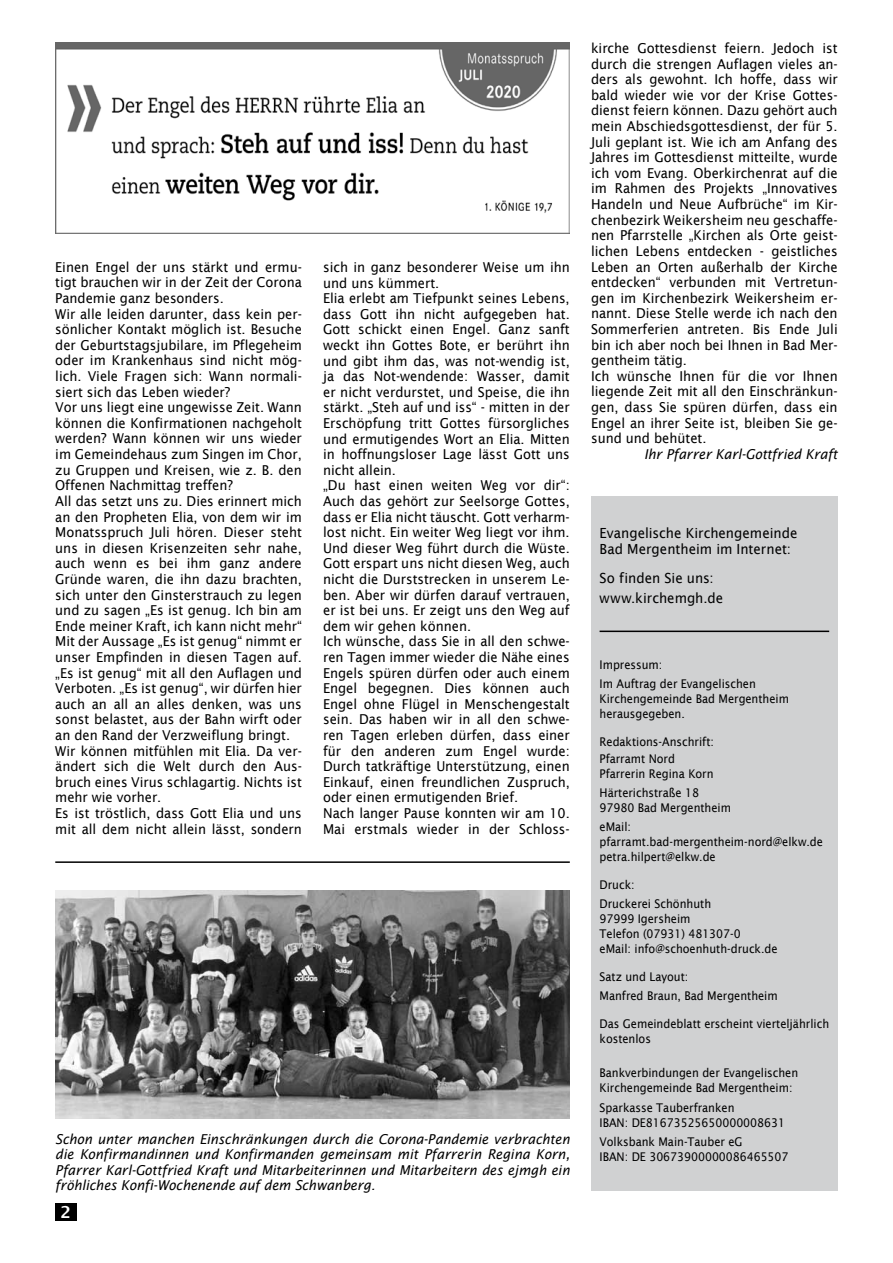
<style>
.page{position:relative;width:893px;height:1263px;background:#fff}
.page>*{position:absolute;margin:0;border:0;box-sizing:border-box;transform-origin:0 0}
.t1{font:600 16.5px "Lucida Sans";color:#fff}
.t2{font:13.95px/16.2px "Lucida Sans";color:#000;scale:.95 1}
.t3{font:13.65px/15.6px "Lucida Sans";color:#000;scale:.95 1}
.t4{font:italic 13.65px/15.6px "Lucida Sans";color:#000;text-align:justify;scale:.95 1}
.t5{font:12px/15px "Lucida Sans";color:#000;scale:.92 1}
</style>
<div class="page">
<div style="left:55px;top:1203px;width:22px;height:17px;background:#000"></div>
<img style="left:55px;top:43px;width:515px;height:191px">
<div style="left:591px;top:496px;width:247px;height:695px;background:#d0d1d2"></div>
<hr style="left:600px;top:631px;width:229px;height:1px;background:#000">
<img style="left:55px;top:890px;width:515px;height:228px">
<hr style="left:55px;top:861px;width:515px;height:2px;background:#000">
<p class="t3" style="left:55px;top:259px;width:261px">Einen Engel der uns stärkt und ermu&shy;tigt brauchen wir in der Zeit der Corona Pandemie ganz besonders.<br>Wir alle leiden darunter, dass kein per&shy;sönlicher Kontakt möglich ist. Besuche der Geburtstagsjubilare, im Pflegeheim oder im Krankenhaus sind nicht mög&shy;lich. Viele Fragen sich: Wann normali&shy;siert sich das Leben wieder?<br>Vor uns liegt eine ungewisse Zeit. Wann können die Konfirmationen nachgeholt werden? Wann können wir uns wieder im Gemeindehaus zum Singen im Chor, zu Gruppen und Kreisen, wie z. B. den Offenen Nachmittag treffen?<br>All das setzt uns zu. Dies erinnert mich an den Propheten Elia, von dem wir im Monatsspruch Juli hören. Dieser steht uns in diesen Krisenzeiten sehr nahe, auch wenn es bei ihm ganz andere Gründe waren, die ihn dazu brachten, sich unter den Ginsterstrauch zu legen und zu sagen „Es ist genug. Ich bin am Ende meiner Kraft, ich kann nicht mehr“ Mit der Aussage „Es ist genug“ nimmt er unser Empfinden in diesen Tagen auf. „Es ist genug“ mit all den Auflagen und Verboten. „Es ist genug“, wir dürfen hier auch an all an alles denken, was uns sonst belastet, aus der Bahn wirft oder an den Rand der Verzweiflung bringt.<br>Wir können mitfühlen mit Elia. Da ver&shy;ändert sich die Welt durch den Aus&shy;bruch eines Virus schlagartig. Nichts ist mehr wie vorher.<br>Es ist tröstlich, dass Gott Elia und uns mit all dem nicht allein lässt, sondern</p>
<p class="t3" style="left:323px;top:259px;width:261px">sich in ganz besonderer Weise um ihn und uns kümmert.<br>Elia erlebt am Tiefpunkt seines Lebens, dass Gott ihn nicht aufgegeben hat.<br>Gott schickt einen Engel. Ganz sanft weckt ihn Gottes Bote, er berührt ihn und gibt ihm das, was not-wendig ist, ja das Not-wendende: Wasser, damit er nicht verdurstet, und Speise, die ihn stärkt. „Steh auf und iss“ - mitten in der Erschöpfung tritt Gottes fürsorgliches und ermutigendes Wort an Elia. Mitten in hoffnungsloser Lage lässt Gott uns nicht allein.<br>„Du hast einen weiten Weg vor dir“:<br>Auch das gehört zur Seelsorge Gottes, dass er Elia nicht täuscht. Gott verharm&shy;lost nicht. Ein weiter Weg liegt vor ihm.<br>Und dieser Weg führt durch die Wüste.<br>Gott erspart uns nicht diesen Weg, auch nicht die Durststrecken in unserem Le&shy;ben. Aber wir dürfen darauf vertrauen, er ist bei uns. Er zeigt uns den Weg auf dem wir gehen können.<br>Ich wünsche, dass Sie in all den schwe&shy;ren Tagen immer wieder die Nähe eines Engels spüren dürfen oder auch einem Engel begegnen. Dies können auch Engel ohne Flügel in Menschengestalt sein. Das haben wir in all den schwe&shy;ren Tagen erleben dürfen, dass einer für den anderen zum Engel wurde:<br>Durch tatkräftige Unterstützung, einen Einkauf, einen freundlichen Zuspruch, oder einen ermutigenden Brief.<br>Nach langer Pause konnten wir am 10.<br>Mai erstmals wieder in der Schloss-</p>
<p class="t4" style="left:55px;top:1131px;width:543px">Schon unter manchen Einschränkungen durch die Corona-Pandemie verbrachten die Konfirmandinnen und Konfirmanden gemeinsam mit Pfarrerin Regina Korn, Pfarrer Karl-Gottfried Kraft und Mitarbeiterinnen und Mitarbeitern des ejmgh ein fröhliches Konfi-Wochenende auf dem Schwanberg.</p>
<p class="t1" style="left:61px;top:1202px;width:12px">2</p>
<p class="t3" style="left:591px;top:40px;width:261px">kirche Gottesdienst feiern. Jedoch ist durch die strengen Auflagen vieles an&shy;ders als gewohnt. Ich hoffe, dass wir bald wieder wie vor der Krise Gottes&shy;dienst feiern können. Dazu gehört auch mein Abschiedsgottesdienst, der für 5.<br>Juli geplant ist. Wie ich am Anfang des Jahres im Gottesdienst mitteilte, wurde ich vom Evang. Oberkirchenrat auf die im Rahmen des Projekts „Innovatives Handeln und Neue Aufbrüche“ im Kir&shy;chenbezirk Weikersheim neu geschaffe&shy;nen Pfarrstelle „Kirchen als Orte geist&shy;lichen Lebens entdecken - geistliches Leben an Orten außerhalb der Kirche entdecken“ verbunden mit Vertretun&shy;gen im Kirchenbezirk Weikersheim er&shy;nannt. Diese Stelle werde ich nach den Sommerferien antreten. Bis Ende Juli bin ich aber noch bei Ihnen in Bad Mer&shy;gentheim tätig.<br>Ich wünsche Ihnen für die vor Ihnen liegende Zeit mit all den Einschränkun&shy;gen, dass Sie spüren dürfen, dass ein Engel an ihrer Seite ist, bleiben Sie ge&shy;sund und behütet.</p>
<p class="t4" style="left:644px;top:446px;width:205px">Ihr Pfarrer Karl-Gottfried Kraft</p>
<p class="t2" style="left:600px;top:524px;width:210px">Evangelische Kirchengemeinde<br>Bad Mergentheim im Internet:</p>
<p class="t2" style="left:600px;top:567px;width:132px;line-height:20.4px">So finden Sie uns: www.kirchemgh.de</p>
<p class="t5" style="left:600px;top:655px;width:171px;line-height:19.2px">Impressum:<br>Im Auftrag der Evangelischen</p>
<p class="t5" style="left:600px;top:691px;width:207px">Kirchengemeinde Bad Mergentheim herausgegeben.</p>
<p class="t5" style="left:600px;top:733px;width:126px;line-height:17.1px">Redaktions-Anschrift:<br>Pfarramt Nord</p>
<p class="t5" style="left:600px;top:764px;width:125px;line-height:19.2px">Pfarrerin Regina Korn<br>Härterichstraße 18</p>
<p class="t5" style="left:600px;top:798px;width:144px;line-height:19.2px">97980 Bad Mergentheim eMail:</p>
<p class="t5" style="left:600px;top:834px;width:244px">pfarramt.bad-mergentheim-nord@elkw.de petra.hilpert@elkw.de</p>
<p class="t5" style="left:600px;top:875px;width:123px;line-height:19.2px">Druck:<br>Druckerei Schönhuth</p>
<p class="t5" style="left:600px;top:911px;width:195px">97999 Igersheim<br>Telefon (07931) 481307-0<br>eMail: info@schoenhuth-druck.de</p>
<p class="t5" style="left:600px;top:967px;width:195px;line-height:19.2px">Satz und Layout:<br>Manfred Braun, Bad Mergentheim</p>
<p class="t5" style="left:600px;top:1016px;width:251px">Das Gemeindeblatt erscheint vierteljährlich kostenlos</p>
<p class="t5" style="left:600px;top:1065px;width:217px">Bankverbindungen der Evangelischen<br>Kirchengemeinde Bad Mergentheim:</p>
<p class="t5" style="left:600px;top:1100px;width:203px">Sparkasse Tauberfranken<br>IBAN: DE81673525650000008631</p>
<p class="t5" style="left:600px;top:1134px;width:207px">Volksbank Main-Tauber eG<br>IBAN: DE 30673900000086465507</p>
</div>
